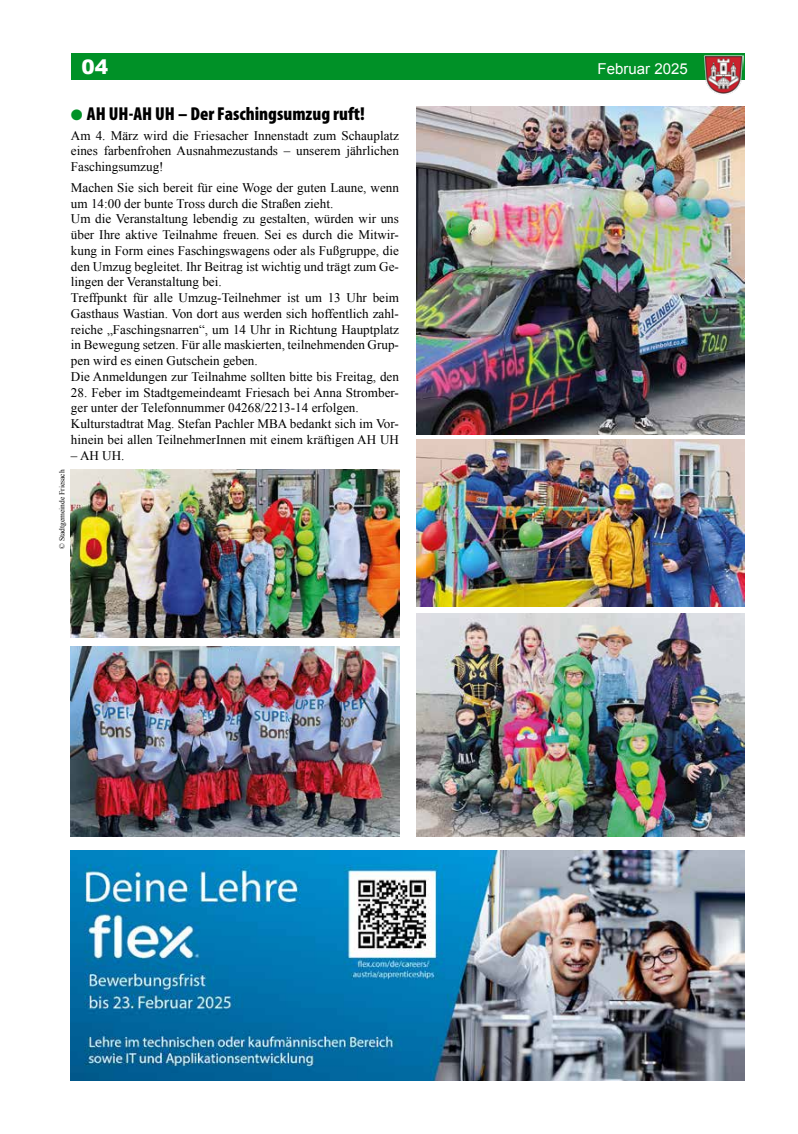
<style>
.page{position:relative;width:798px;height:1134px;background:#fff}
.page>*{position:absolute;margin:0;border:0;box-sizing:border-box;transform-origin:0 0}
.t1{font:900 20px "Arial";color:#fff}
.t2{font:900 condensed 18.75px "Myriad Pro";color:#000}
.t3{font:15px "Arial";color:#fff}
.t4{font:13.12px/15.8px "Times New Roman";color:#000}
.t5{font:7.5px "Times New Roman";color:#000}
.s1{color:#009127}
</style>
<div class="page">
<div style="left:71px;top:53px;width:673px;height:27px;background:#009127"></div>
<img style="left:703px;top:55px;width:40px;height:39px">
<img style="left:71px;top:469px;width:328px;height:168px">
<img style="left:416px;top:106px;width:328px;height:328px">
<img style="left:416px;top:613px;width:328px;height:223px">
<img style="left:416px;top:440px;width:328px;height:167px">
<img style="left:71px;top:646px;width:328px;height:190px">
<img style="left:71px;top:850px;width:673px;height:231px">
<h1 class="t1" style="left:81px;top:52px;width:28px">04</h1>
<p class="t3" style="left:597px;top:59px;width:92px">Februar 2025</p>
<h2 class="t2" style="left:71px;top:102px;width:295px"><span class="s1">●</span> AH UH-AH UH – Der Faschingsumzug ruft!</h2>
<p class="t4" style="left:71px;top:127px;width:329px;text-align:justify">Am 4. März wird die Friesacher Innenstadt zum Schauplatz eines farbenfrohen Ausnahmezustands – unserem jährlichen Faschingsumzug!</p>
<p class="t4" style="left:71px;top:179px;width:329px">Machen Sie sich bereit für eine Woge der guten Laune, wenn um 14:00 der bunte Tross durch die Straßen zieht.<br>Um die Veranstaltung lebendig zu gestalten, würden wir uns über Ihre aktive Teilnahme freuen. Sei es durch die Mitwir&shy;kung in Form eines Faschingswagens oder als Fußgruppe, die den Umzug begleitet. Ihr Beitrag ist wichtig und trägt zum Ge&shy;lingen der Veranstaltung bei.<br>Treffpunkt für alle Umzug-Teilnehmer ist um 13 Uhr beim Gasthaus Wastian. Von dort aus werden sich hoffentlich zahl&shy;reiche „Faschingsnarren“, um 14 Uhr in Richtung Hauptplatz in Bewegung setzen. Für alle maskierten, teilnehmenden Grup&shy;pen wird es einen Gutschein geben.<br>Die Anmeldungen zur Teilnahme sollten bitte bis Freitag, den</p>
<p class="t4" style="left:71px;top:384px;width:329px">28. Feber im Stadtgemeindeamt Friesach bei Anna Stromber&shy;ger unter der Telefonnummer 04268/2213-14 erfolgen.<br>Kulturstadtrat Mag. Stefan Pachler MBA bedankt sich im Vor&shy;hinein bei allen TeilnehmerInnen mit einem kräftigen AH UH</p>
<p class="t4" style="left:71px;top:447px;width:55px">– AH UH.</p>
<p class="t5" style="left:57px;top:549px;width:81px;rotate:-90deg">© Stadtgemeinde Friesach</p>
</div>
